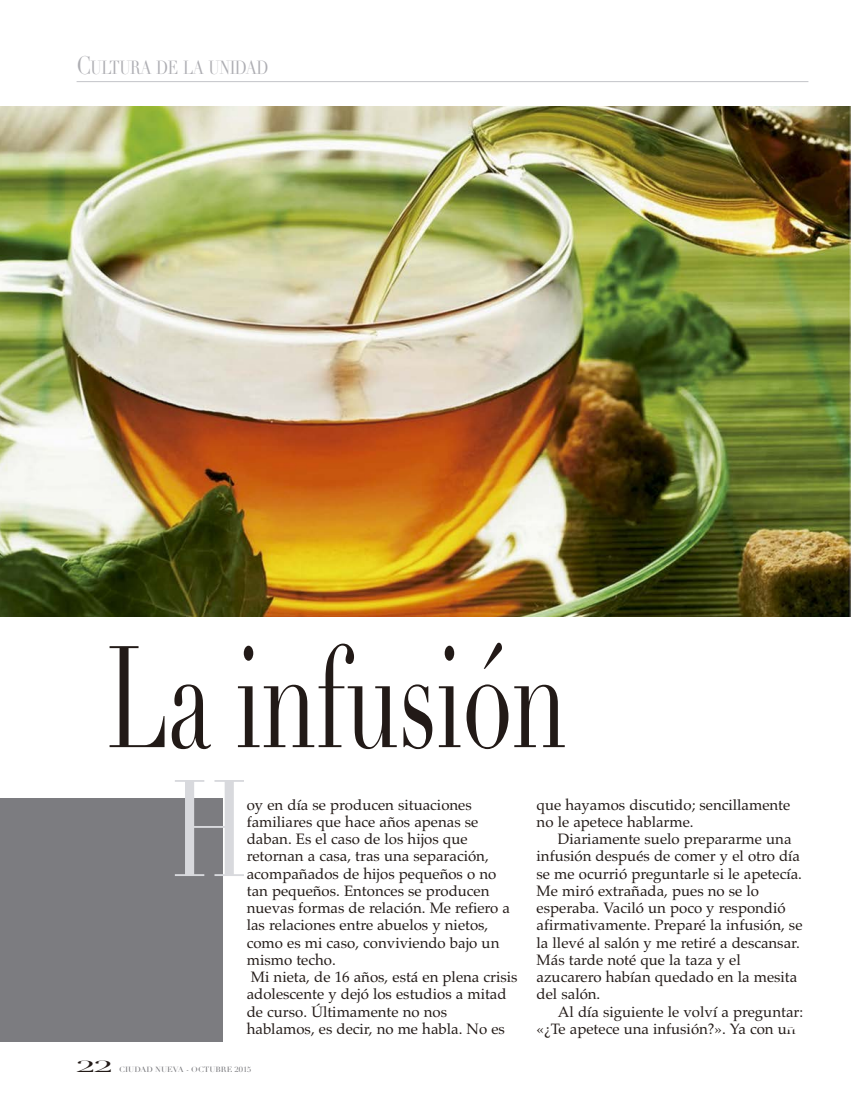
<style>
.page{position:relative;width:851px;height:1106px;background:#fff}
.page>*{position:absolute;margin:0;border:0;box-sizing:border-box;transform-origin:0 0}
.t1{font:141.75px "Didot";letter-spacing:-.005em;color:#221a17;scale:.63 1}
.t2{font:134.85px "Didot";color:#d8d9dd;scale:.68 1}
.t3{font:18.75px "Didot";letter-spacing:-.035em;color:#aeaeb3;scale:.8 1}
.t4{font:15.75px "Didot";color:#221a17;scale:2.26 1}
.t5{font:15px/17.2px "Palatino";color:#221a17}
.t6{font:7.5px "Didot";color:#727276;scale:1.08 1}
.s1{font-size:24.9px}
</style>
<div class="page">
<hr style="left:77px;top:81px;width:731px;height:1px;background:#c3c4c9">
<div style="left:0;top:798px;width:222px;height:244px;background:#7c7c80"></div>
<img style="left:0;top:106px;width:850px;height:511px">
<p class="t3" style="left:77px;top:57px;width:241px"><span class="s1">C</span>ULTURA DE LA UNIDAD</p>
<h1 class="t1" style="left:107px;top:615px;width:731px">La infusión</h1>
<h2 class="t2" style="left:172px;top:750px;width:111px">H</h2>
<p class="t5" style="left:247px;top:797px;width:272px">oy en día se producen situaciones familiares que hace años apenas se daban. Es el caso de los hijos que retornan a casa, tras una separación, acompañados de hijos pequeños o no tan pequeños. Entonces se producen nuevas formas de relación. Me refiero a las relaciones entre abuelos y nietos, como es mi caso, conviviendo bajo un mismo techo.<br>Mi nieta, de 16 años, está en plena crisis adolescente y dejó los estudios a mitad de curso. Últimamente no nos hablamos, es decir, no me habla. No es</p>
<p class="t5" style="left:536px;top:797px;width:255px">que hayamos discutido; sencillamente no le apetece hablarme.</p>
<p class="t5" style="left:536px;top:832px;width:267px;text-indent:21px">Diariamente suelo prepararme una infusión después de comer y el otro día se me ocurrió preguntarle si le apetecía.<br>Me miró extrañada, pues no se lo esperaba. Vaciló un poco y respondió afirmativamente. Preparé la infusión, se la llevé al salón y me retiré a descansar.<br>Más tarde noté que la taza y el azucarero habían quedado en la mesita del salón.</p>
<p class="t5" style="left:536px;top:1004px;width:268px;text-indent:21px">Al día siguiente le volví a preguntar: «¿Te apetece una infusión?». Ya con un</p>
<p class="t4" style="left:77px;top:1057px;width:17px">22</p>
<p class="t6" style="left:119px;top:1064px;width:124px">CIUDAD NUEVA - OCTUBRE 2015</p>
</div>
